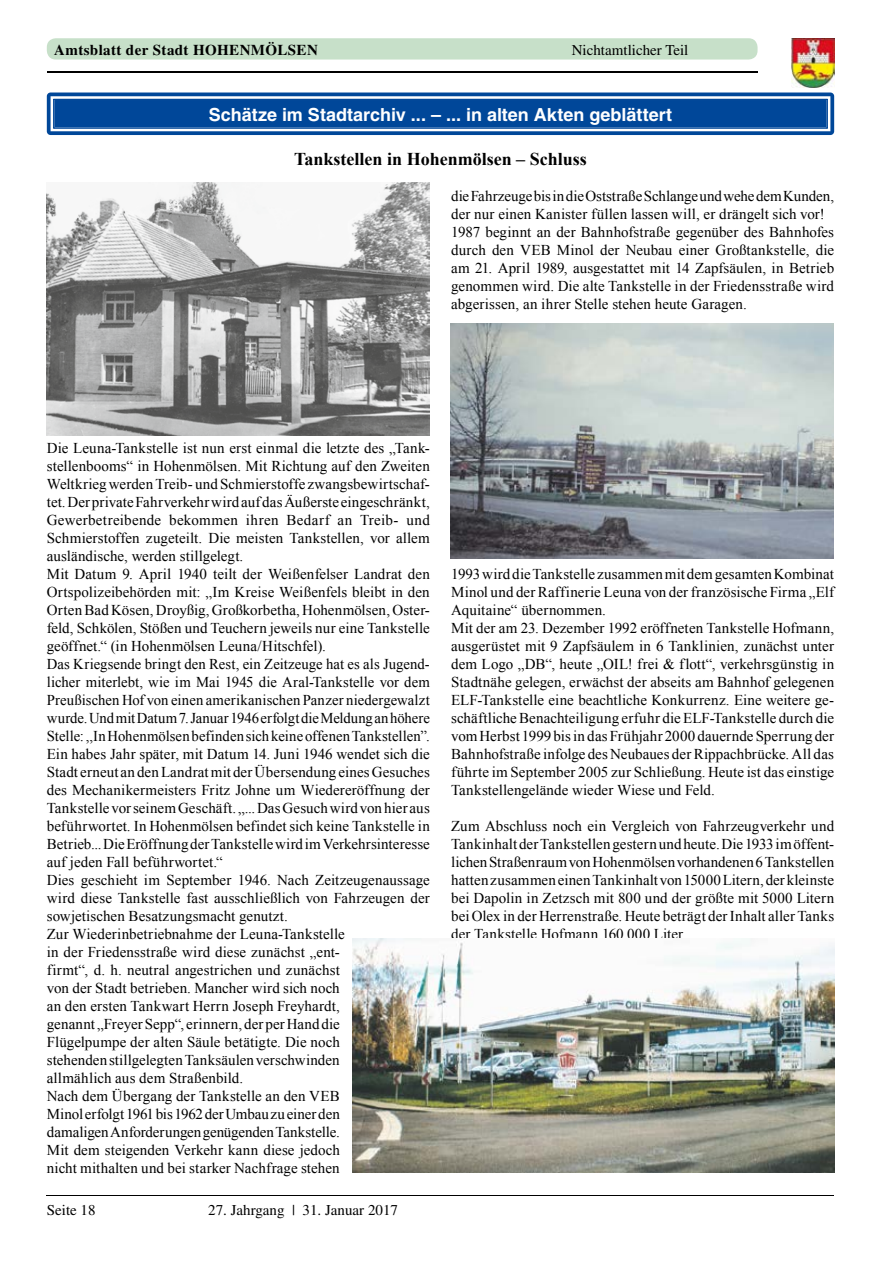
<style>
.page{position:relative;width:881px;height:1263px;background:#fff}
.page>*{position:absolute;margin:0;border:0;box-sizing:border-box;transform-origin:0 0}
.t1{font:700 18px "Helvetica";color:#fff}
.t2{font:700 18px "Times New Roman";color:#000}
.t3{font:15px/18px "Times New Roman";letter-spacing:.005em;color:#000}
.t4{font:15px "Times";color:#000}
.t5{font:700 15px "Times";letter-spacing:.025em;color:#000}
</style>
<div class="page">
<div style="left:47px;top:38px;width:710px;height:22px;background:#c7e0c9;border-radius:9px"></div>
<img style="left:791px;top:38px;width:42px;height:50px">
<hr style="left:47px;top:1195px;width:786px;height:1px;background:#000">
<hr style="left:47px;top:71px;width:710px;height:1px;background:#000">
<svg style="left:47px;top:93px;width:786px;height:42px;background:#205ea5"></svg>
<img style="left:47px;top:183px;width:382px;height:253px">
<img style="left:450px;top:323px;width:383px;height:235px">
<img style="left:352px;top:939px;width:481px;height:234px">
<p class="t5" style="left:54px;top:41px;width:265px">Amtsblatt der Stadt HOHENMÖLSEN</p>
<p class="t4" style="left:571px;top:41px;width:118px">Nichtamtlicher Teil</p>
<p class="t1" style="left:209px;top:103px;width:464px">Schätze im Stadtarchiv ... – ... in alten Akten geblättert</p>
<p class="t2" style="left:294px;top:146px;width:294px">Tankstellen in Hohenmölsen – Schluss</p>
<p class="t3" style="left:451px;top:186px;width:384px">die Fahrzeuge bis in die Oststraße Schlange und wehe dem Kunden, der nur einen Kanister füllen lassen will, er drängelt sich vor!<br>1987 beginnt an der Bahnhofstraße gegenüber des Bahnhofes durch den VEB Minol der Neubau einer Großtankstelle, die am 21. April 1989, ausgestattet mit 14 Zapfsäulen, in Betrieb genommen wird. Die alte Tankstelle in der Friedensstraße wird abgerissen, an ihrer Stelle stehen heute Garagen.</p>
<p class="t3" style="left:47px;top:438px;width:384px">Die Leuna-Tankstelle ist nun erst einmal die letzte des „Tank&shy;stellenbooms“ in Hohenmölsen. Mit Richtung auf den Zweiten Weltkrieg werden Treib- und Schmierstoffe zwangsbewirtschaf&shy;tet. Der private Fahrverkehr wird auf das Äußerste eingeschränkt, Gewerbetreibende bekommen ihren Bedarf an Treib- und Schmierstoffen zugeteilt. Die meisten Tankstellen, vor allem ausländische, werden stillgelegt.<br>Mit Datum 9. April 1940 teilt der Weißenfelser Landrat den Orts polizeibehörden mit: „Im Kreise Weißenfels bleibt in den Orten Bad Kösen, Droyßig, Großkorbetha, Hohenmölsen, Oster&shy;feld, Schkölen, Stößen und Teuchern jeweils nur eine Tankstelle geöffnet.“ (in Hohen mölsen Leuna/Hitschfel).<br>Das Kriegsende bringt den Rest, ein Zeitzeuge hat es als Jugend&shy;licher miterlebt, wie im Mai 1945 die Aral-Tankstelle vor dem Preußi schen Hof von einen amerikanischen Panzer niedergewalzt wurde. Und mit Datum 7. Januar 1946 erfolgt die Meldung an höhere Stelle: ,,In Hohenmölsen befinden sich keine offenen Tankstellen”.<br>Ein habes Jahr später, mit Datum 14. Juni 1946 wendet sich die Stadt erneut an den Landrat mit der Übersendung eines Gesuches des Mechanikermeisters Fritz Johne um Wiedereröffnung der Tankstelle vor seinem Geschäft. „... Das Gesuch wird von hier aus beführwortet. In Hohenmölsen befindet sich keine Tankstelle in Betrieb... Die Eröffnung der Tankstelle wird im Verkehrsinteresse auf jeden Fall beführwortet.“<br>Dies geschieht im September 1946. Nach Zeitzeugenaussage wird diese Tankstelle fast ausschließlich von Fahrzeugen der sowjetischen Besat zungsmacht genutzt.<br>Zur Wiederinbetriebnahme der Leuna-Tankstelle<br>in der Friedensstraße wird diese zunächst „ent-<br>firmt“, d. h. neutral angestrichen und zunächst<br>von der Stadt betrieben. Mancher wird sich noch<br>an den ersten Tankwart Herrn Joseph Freyhardt,<br>genannt „Freyer Sepp“, erinnern, der per Hand die<br>Flügelpumpe der alten Säule betätigte. Die noch<br>stehenden still gelegten Tanksäulen verschwinden<br>allmählich aus dem Straßenbild.<br>Nach dem Übergang der Tankstelle an den VEB<br>Minol erfolgt 1961 bis 1962 der Umbau zu einer den<br>damaligen Anforderungen genügenden Tank stelle.<br>Mit dem steigenden Verkehr kann diese jedoch<br>nicht mithalten und bei starker Nachfrage stehen</p>
<p class="t4" style="left:47px;top:1202px;width:50px">Seite 18</p>
<p class="t4" style="left:208px;top:1202px;width:191px">27. Jahrgang | 31. Januar 2017</p>
<p class="t3" style="left:451px;top:564px;width:384px">1993 wird die Tankstelle zusammen mit dem gesamten Kombinat Minol und der Raffinerie Leuna von der französische Firma „Elf Aquitaine“ übernommen.<br>Mit der am 23. Dezember 1992 eröffneten Tankstelle Hofmann, ausgerüstet mit 9 Zapfsäulem in 6 Tanklinien, zunächst unter dem Logo „DB“, heute „OIL! frei &amp; flott“, verkehrsgünstig in Stadtnähe gelegen, erwächst der abseits am Bahnhof gelegenen ELF-Tankstelle eine beachtliche Konkurrenz. Eine weitere ge&shy;schäftliche Benachteiligung erfuhr die ELF-Tankstelle durch die vom Herbst 1999 bis in das Frühjahr 2000 dauernde Sperrung der Bahnhofstraße infolge des Neubaues der Rippach brücke. All das führte im September 2005 zur Schließung. Heute ist das einstige Tankstellengelände wieder Wiese und Feld.</p>
<p class="t3" style="left:451px;top:816px;width:384px;text-align:justify">Zum Abschluss noch ein Vergleich von Fahrzeugverkehr und Tankinhalt der Tankstellen gestern und heute. Die 1933 im öffent&shy;lichen Straßen raum von Hohenmölsen vorhandenen 6 Tankstellen hatten zusammen einen Tankinhalt von 15000 Litern, der kleinste bei Dapolin in Zetzsch mit 800 und der größte mit 5000 Litern bei Olex in der Herrenstraße. Heute beträgt der Inhalt aller Tanks der Tankstelle Hofmann 160.000 Liter.</p>
</div>
